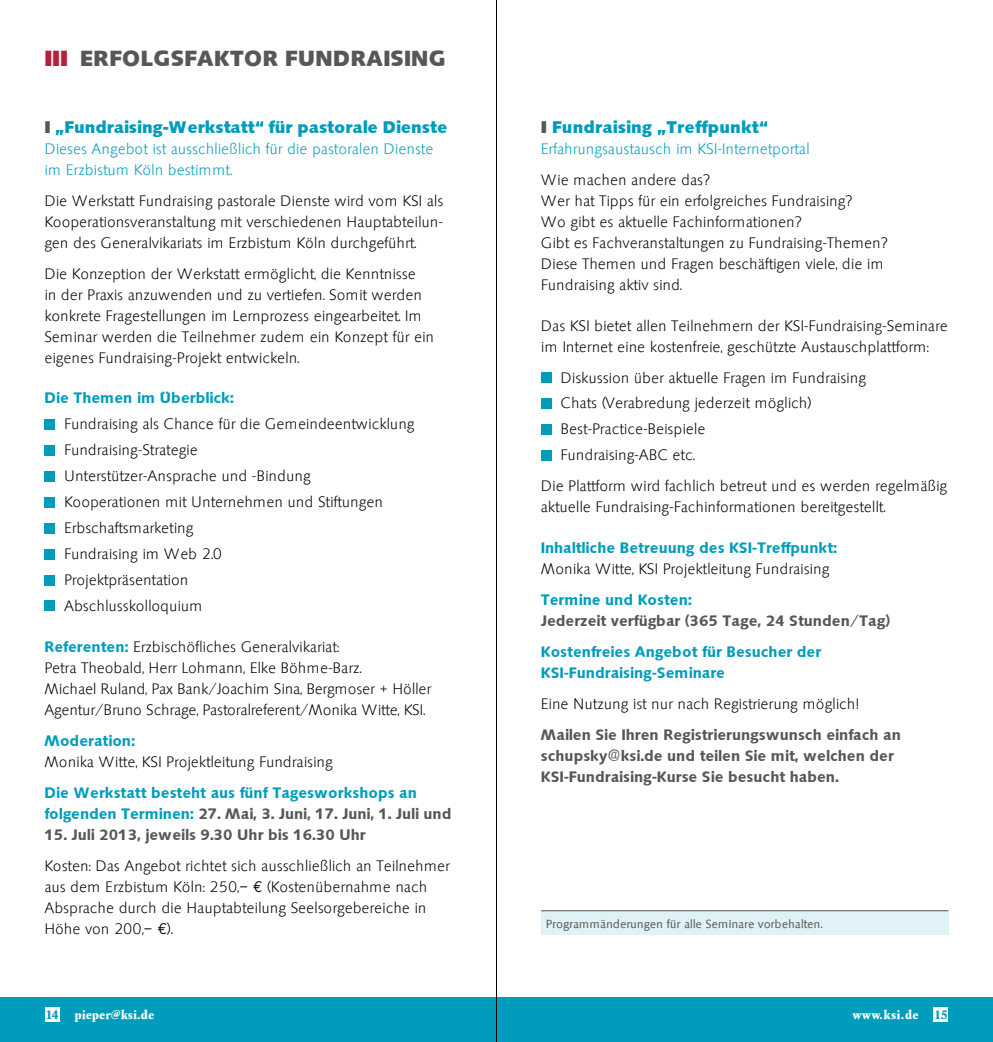
<style>
.page{position:relative;width:993px;height:1042px;background:#fff}
.page>*{position:absolute;margin:0;border:0;box-sizing:border-box;transform-origin:0 0}
.t1{font:700 22.75px "Saxony";color:#575756}
.t2{font:700 17.5px "Saxony";letter-spacing:-.01em;color:#009cbc}
.t3{font:300 15.75px/21px "Saxony";color:#000}
.t4{font:600 15.75px/21px "Saxony";color:#009cbc}
.t5{font:600 15.75px/21px "Saxony";color:#575756}
.t6{font:300 15.75px/21px "Saxony";color:#009cbc}
.t7{font:13.3px "Garamond Std Xbold";color:#fff}
.t8{font:13.3px "Garamond Std Xbold";letter-spacing:.03em;color:#fff}
.t9{font:12.25px "Saxony";color:#575756}
.s1{font-weight:800;color:#b71e3f}
.s2{font-weight:800;color:#575756}
.s3{font-weight:600;color:#009cbc}
.s4{color:#575756}
.s5{font-family:"Euro Mono";font-weight:400}
.s6{color:#009cbc}
</style>
<div class="page">
<div style="left:0;top:997px;width:992px;height:45px;background:#009cbc"></div>
<div style="left:45px;top:1007px;width:15px;height:15px;background:#fff"></div>
<div style="left:933px;top:1007px;width:14px;height:15px;background:#fff"></div>
<div style="left:541px;top:372px;width:10px;height:10px;background:#009cbc"></div>
<div style="left:541px;top:398px;width:10px;height:10px;background:#009cbc"></div>
<div style="left:541px;top:424px;width:10px;height:10px;background:#009cbc"></div>
<div style="left:541px;top:450px;width:10px;height:10px;background:#009cbc"></div>
<div style="left:541px;top:910px;width:406px;height:24px;background:#e0f1f7"></div>
<hr style="left:541px;top:910px;width:406px;height:1px;background:#575756">
<div style="left:45px;top:419px;width:10px;height:10px;background:#009cbc"></div>
<div style="left:45px;top:445px;width:10px;height:10px;background:#009cbc"></div>
<div style="left:45px;top:471px;width:10px;height:10px;background:#009cbc"></div>
<div style="left:45px;top:497px;width:10px;height:10px;background:#009cbc"></div>
<div style="left:45px;top:523px;width:10px;height:10px;background:#009cbc"></div>
<div style="left:45px;top:549px;width:10px;height:10px;background:#009cbc"></div>
<div style="left:45px;top:575px;width:10px;height:10px;background:#009cbc"></div>
<div style="left:45px;top:601px;width:10px;height:10px;background:#009cbc"></div>
<hr style="left:496px;top:0;width:1px;height:1042px;background:#000">
<h1 class="t1" style="left:45px;top:45px;width:403px"><span class="s1">III</span> Erfolgsfaktor Fundraising</h1>
<p class="t2" style="left:45px;top:117px;width:404px"><span class="s2">I</span> „Fundraising-Werkstatt“ für pastorale Dienste</p>
<p class="t6" style="left:45px;top:138px;width:390px">Dieses Angebot ist ausschließlich für die pastoralen Dienste im Erzbistum Köln bestimmt.</p>
<p class="t3" style="left:45px;top:190px;width:400px;text-align:justify">Die Werkstatt Fundraising pastorale Dienste wird vom KSI als Kooperationsveranstaltung mit verschiedenen Hauptabteilun&shy;gen des Generalvikariats im Erzbistum Köln durchgeführt.</p>
<p class="t3" style="left:45px;top:263px;width:391px">Die Konzeption der Werkstatt ermöglicht, die Kenntnisse<br>in der Praxis anzuwenden und zu vertiefen. Somit werden konkrete Fragestellungen im Lernprozess eingearbeitet. Im Seminar werden die Teilnehmer zudem ein Konzept für ein eigenes Fundraising-Projekt entwickeln.</p>
<p class="t4" style="left:45px;top:388px;width:191px">Die Themen im Überblick:</p>
<p class="t3" style="left:64px;top:411px;width:352px;line-height:25.9px">Fundraising als Chance für die Gemeindeentwicklung<br>Fundraising-Strategie<br>Unterstützer-Ansprache und -Bindung<br>Kooperationen mit Unternehmen und Stiftungen<br>Erbschaftsmarketing<br>Fundraising im Web 2.0<br>Projektpräsentation<br>Abschlusskolloquium</p>
<p class="t3" style="left:45px;top:636px;width:388px"><span class="s3">Referenten:</span> Erzbischöfliches Generalvikariat:<br>Petra Theobald, Herr Lohmann, Elke Böhme-Barz.<br>Michael Ruland, Pax Bank/Joachim Sina, Bergmoser + Höller Agentur/Bruno Schrage, Pastoralreferent/Monika Witte, KSI.</p>
<p class="t4" style="left:45px;top:730px;width:92px">Moderation:</p>
<p class="t3" style="left:45px;top:751px;width:290px">Monika Witte, KSI Projektleitung Fundraising</p>
<p class="t4" style="left:45px;top:782px;width:408px">Die Werkstatt besteht aus fünf Tagesworkshops an folgenden Terminen: <span class="s4">27. Mai, 3. Juni, 17. Juni, 1. Juli und</span></p>
<p class="t5" style="left:45px;top:824px;width:323px">15. Juli 2013, jeweils 9.30 Uhr bis 16.30 Uhr</p>
<p class="t3" style="left:45px;top:855px;width:407px">Kosten: Das Angebot richtet sich ausschließlich an Teilnehmer aus dem Erzbistum Köln: 250,– <span class="s5">€</span> (Kostenübernahme nach Absprache durch die Hauptabteilung Seelsorgebereiche in Höhe von 200,– <span class="s5">€</span>).</p>
<p class="t2" style="left:541px;top:117px;width:228px"><span class="s2">I</span> Fundraising „Treffpunkt“</p>
<p class="t6" style="left:541px;top:138px;width:270px">Erfahrungsaustausch im KSI-Internetportal</p>
<p class="t3" style="left:541px;top:169px;width:348px">Wie machen andere das?<br>Wer hat Tipps für ein erfolgreiches Fundraising?<br>Wo gibt es aktuelle Fachinformationen?<br>Gibt es Fachveranstaltungen zu Fundraising-Themen?<br>Diese Themen und Fragen beschäftigen viele, die im Fundraising aktiv sind.</p>
<p class="t3" style="left:541px;top:315px;width:408px">Das KSI bietet allen Teilnehmern der KSI-Fundraising-Seminare im Internet eine kostenfreie, geschützte Austauschplattform:</p>
<p class="t3" style="left:560px;top:364px;width:307px;line-height:25.9px">Diskussion über aktuelle Fragen im Fundraising Chats (Verabredung jederzeit möglich)<br>Best-Practice-Beispiele<br>Fundraising-ABC etc.</p>
<p class="t3" style="left:541px;top:476px;width:408px">Die Plattform wird fachlich betreut und es werden regelmäßig aktuelle Fundraising-Fachinformationen bereitgestellt.</p>
<p class="t4" style="left:541px;top:537px;width:298px">Inhaltliche Betreuung des KSI-Treffpunkt:</p>
<p class="t3" style="left:541px;top:558px;width:290px">Monika Witte, KSI Projektleitung Fundraising</p>
<p class="t4" style="left:541px;top:589px;width:152px">Termine und Kosten:</p>
<p class="t5" style="left:541px;top:610px;width:350px">Jederzeit verfügbar (365 Tage, 24 Stunden/Tag)</p>
<p class="t4" style="left:541px;top:641px;width:282px">Kostenfreies Angebot für Besucher der<br>KSI-Fundraising-Seminare</p>
<p class="t3" style="left:541px;top:693px;width:319px">Eine Nutzung ist nur nach Registrierung möglich!</p>
<p class="t5" style="left:541px;top:724px;width:361px">Mailen Sie Ihren Registrierungswunsch einfach an schupsky@ksi.de und teilen Sie mit, welchen der<br>KSI-Fundraising-Kurse Sie besucht haben.</p>
<p class="t9" style="left:546px;top:917px;width:278px">Programmänderungen für alle Seminare vorbehalten.</p>
<p class="t7" style="left:45px;top:1007px;width:110px"><span class="s6">14</span> pieper@ksi.de</p>
<p class="t8" style="left:852px;top:1007px;width:96px">www.ksi.de <span class="s6">15</span></p>
</div>
